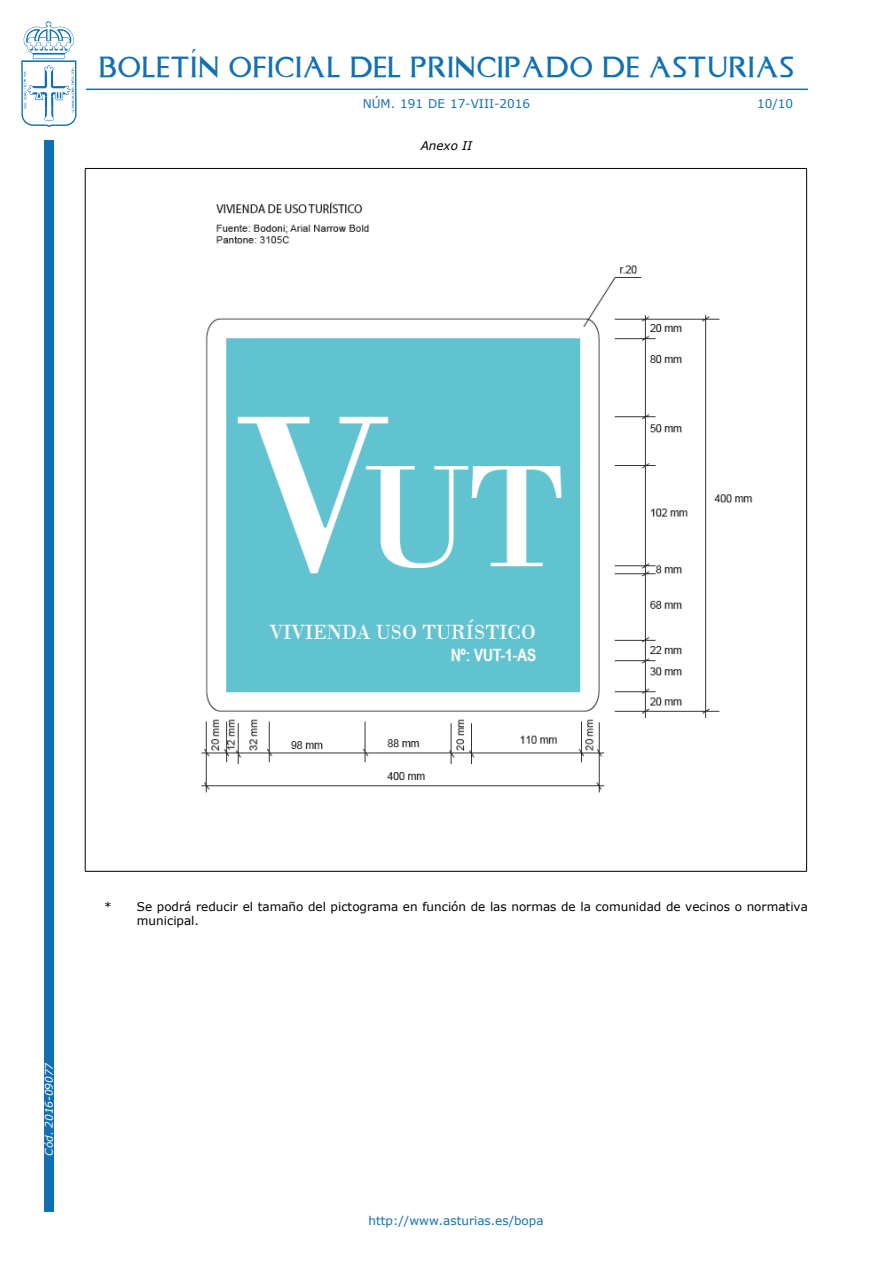
<style>
.page{position:relative;width:893px;height:1263px;background:#fff}
.page>*{position:absolute;margin:0;border:0;box-sizing:border-box;transform-origin:0 0}
.t1{font:24px "Asturica";letter-spacing:.05em;color:#1170b3}
.Lista_Nivel1{font:12px/14.2px "Verdana";color:#000}
.t2{font:12px "Verdana";color:#1170b3}
.Anexo{font:italic 12px "Verdana";color:#000}
.t3{font:italic 10.5px "Verdana";color:#fff}
</style>
<div class="page">
<div style="left:44px;top:140px;width:10px;height:1072px;background:#1170b3"></div>
<svg style="left:21px;top:21px;width:56px;height:106px"></svg>
<hr style="left:86px;top:89px;width:722px;height:1px;background:#1170b3">
<hr style="left:85px;top:168px;width:722px;height:1px;background:#000">
<hr style="left:85px;top:169px;width:1px;height:702px;background:#000">
<hr style="left:806px;top:169px;width:1px;height:702px;background:#000">
<hr style="left:85px;top:871px;width:722px;height:1px;background:#000">
<img style="left:201px;top:202px;width:552px;height:591px">
<h1 class="t1" style="left:99px;top:49px;width:696px">BOLETÍN OFICIAL DEL PRINCIPADO DE ASTURIAS</h1>
<p class="t2" style="left:363px;top:96px;width:169px">núm. 191 de 17-viii-2016</p>
<p class="t2" style="left:757px;top:96px;width:37px">10/10</p>
<p class="Anexo" style="left:421px;top:137px;width:53px">Anexo II</p>
<p class="Lista_Nivel1" style="left:137px;top:899px;width:672px;text-indent:-33px">* Se podrá reducir el tamaño del pictograma en función de las normas de la comunidad de vecinos o normativa municipal.</p>
<p class="t3" style="left:42px;top:1155px;width:95px;rotate:-90deg">Cód. 2016-09077</p>
<p class="t2" style="left:369px;top:1213px;width:177px">http://www.asturias.es/bopa</p>
</div>
